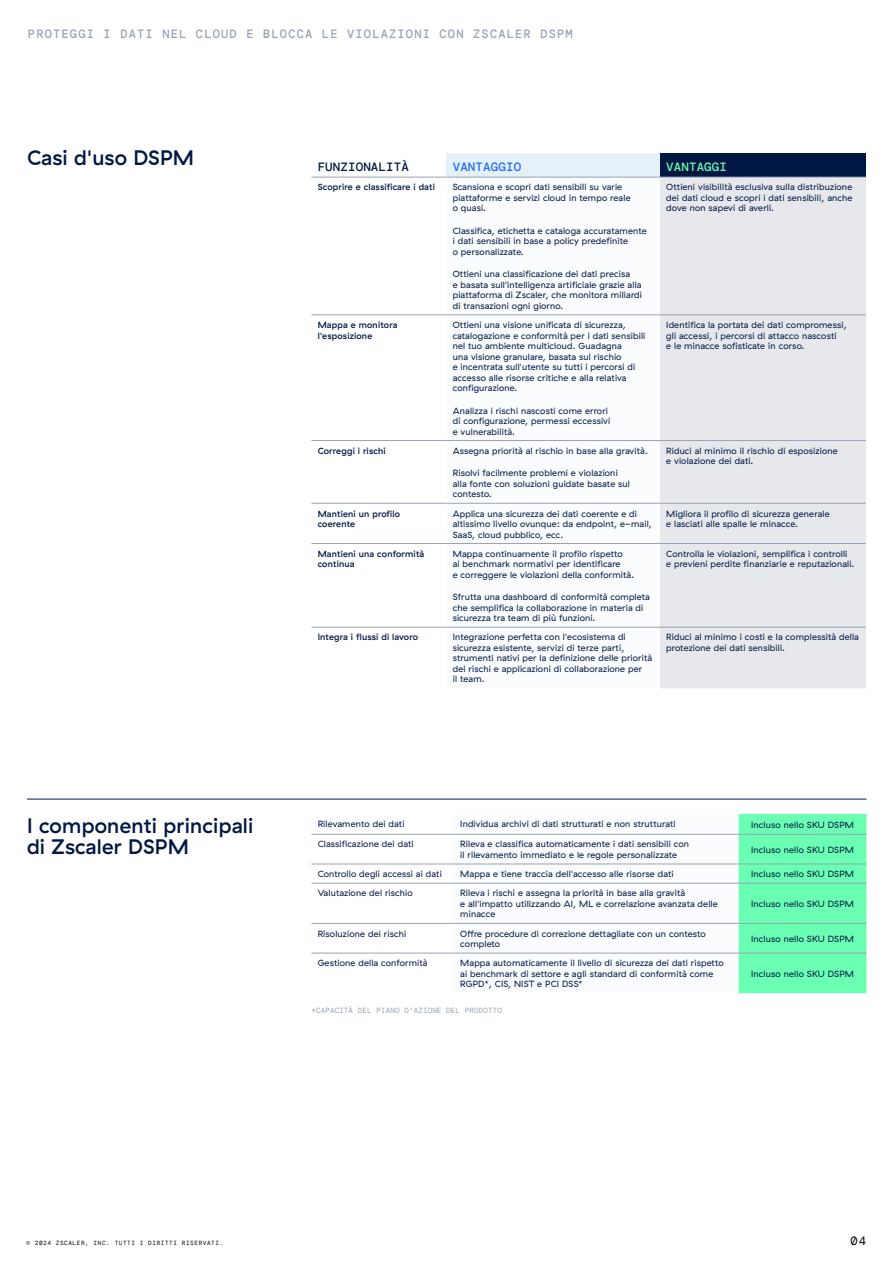
<style>
.page{position:relative;width:893px;height:1263px;background:#fff}
.page>*{position:absolute;margin:0;border:0;box-sizing:border-box;transform-origin:0 0}
.t1{font:500 21px/21px "GT Haptik ZS";letter-spacing:.01em;color:#001744}
.t2{font:500 12px "DM Mono";letter-spacing:.1em;color:#99a2b4}
.t3{font:500 12px "DM Mono";letter-spacing:.01em;color:#001744;scale:1.04 1}
.t4{font:500 12px "DM Mono";letter-spacing:.01em;color:#256cf7;scale:1.04 1}
.t5{font:500 12px "DM Mono";letter-spacing:.01em;color:#6bffb3;scale:1.04 1}
.t6{font:12px "DM Mono";color:#000}
.t7{font:9px/10.5px "GT Haptik ZS";letter-spacing:.02em;color:#001744}
.t8{font:500 9px/10.5px "GT Haptik ZS";letter-spacing:.02em;color:#001744}
.t9{font:7.5px "DM Mono";letter-spacing:.02em;color:#99a2b4}
.t10{font:6px "DM Mono";letter-spacing:.1em;color:#000}
</style>
<div class="page">
<div style="left:446px;top:153px;width:214px;height:24px;background:#e5f1fa"></div>
<div style="left:660px;top:153px;width:206px;height:24px;background:#001744"></div>
<svg style="left:446px;top:314px;width:214px;height:313px"></svg>
<div style="left:660px;top:178px;width:206px;height:510px;background:#e6e8ec"></div>
<hr style="left:660px;top:177px;width:206px;height:1px;background:#99a2b4">
<hr style="left:311px;top:177px;width:135px;height:1px;background:#99a2b4">
<hr style="left:446px;top:177px;width:214px;height:1px;background:#99a2b4">
<hr style="left:311px;top:315px;width:135px;height:1px;background:#99a2b4">
<hr style="left:446px;top:315px;width:214px;height:1px;background:#99a2b4">
<hr style="left:660px;top:315px;width:206px;height:1px;background:#99a2b4">
<hr style="left:311px;top:440px;width:135px;height:1px;background:#99a2b4">
<hr style="left:446px;top:440px;width:214px;height:1px;background:#99a2b4">
<hr style="left:660px;top:440px;width:206px;height:1px;background:#99a2b4">
<hr style="left:311px;top:503px;width:135px;height:1px;background:#99a2b4">
<hr style="left:446px;top:503px;width:214px;height:1px;background:#99a2b4">
<hr style="left:660px;top:503px;width:206px;height:1px;background:#99a2b4">
<hr style="left:311px;top:543px;width:135px;height:1px;background:#99a2b4">
<hr style="left:446px;top:543px;width:214px;height:1px;background:#99a2b4">
<hr style="left:660px;top:543px;width:206px;height:1px;background:#99a2b4">
<hr style="left:311px;top:627px;width:135px;height:1px;background:#99a2b4">
<hr style="left:446px;top:627px;width:214px;height:1px;background:#99a2b4">
<hr style="left:660px;top:627px;width:206px;height:1px;background:#99a2b4">
<svg style="left:454px;top:814px;width:285px;height:179px"></svg>
<div style="left:739px;top:814px;width:127px;height:179px;background:#6bffb3"></div>
<hr style="left:311px;top:834px;width:143px;height:1px;background:#99a2b4">
<hr style="left:454px;top:834px;width:285px;height:1px;background:#99a2b4">
<hr style="left:739px;top:834px;width:127px;height:1px;background:#99a2b4">
<hr style="left:311px;top:864px;width:143px;height:1px;background:#99a2b4">
<hr style="left:454px;top:864px;width:285px;height:1px;background:#99a2b4">
<hr style="left:739px;top:864px;width:127px;height:1px;background:#99a2b4">
<hr style="left:311px;top:883px;width:143px;height:1px;background:#99a2b4">
<hr style="left:454px;top:883px;width:285px;height:1px;background:#99a2b4">
<hr style="left:739px;top:883px;width:127px;height:1px;background:#99a2b4">
<hr style="left:311px;top:923px;width:143px;height:1px;background:#99a2b4">
<hr style="left:454px;top:923px;width:285px;height:1px;background:#99a2b4">
<hr style="left:739px;top:923px;width:127px;height:1px;background:#99a2b4">
<hr style="left:311px;top:953px;width:143px;height:1px;background:#99a2b4">
<hr style="left:454px;top:953px;width:285px;height:1px;background:#99a2b4">
<hr style="left:739px;top:953px;width:127px;height:1px;background:#99a2b4">
<hr style="left:27px;top:799px;width:839px;height:1px;background:#001744">
<h2 class="t2" style="left:28px;top:26px;width:546px">PROTEGGI I DATI NEL CLOUD E BLOCCA LE VIOLAZIONI CON ZSCALER DSPM</h2>
<h1 class="t1" style="left:27px;top:147px;width:169px">Casi d'uso DSPM</h1>
<h2 class="t3" style="left:318px;top:159px;width:89px">FUNZIONALITÀ</h2>
<h2 class="t4" style="left:453px;top:159px;width:67px">VANTAGGIO</h2>
<h2 class="t5" style="left:666px;top:159px;width:60px">VANTAGGI</h2>
<p class="t8" style="left:318px;top:182px;width:119px">Scoprire e classificare i dati</p>
<p class="t7" style="left:453px;top:182px;width:179px">Scansiona e scopri dati sensibili su varie piattaforme e servizi cloud in tempo reale o quasi.</p>
<p class="t7" style="left:453px;top:226px;width:195px">Classifica, etichetta e cataloga accuratamente i dati sensibili in base a policy predefinite<br>o personalizzate.</p>
<p class="t7" style="left:453px;top:269px;width:191px">Ottieni una classificazione dei dati precisa<br>e basata sull'intelligenza artificiale grazie alla piattaforma di Zscaler, che monitora miliardi di transazioni ogni giorno.</p>
<p class="t7" style="left:666px;top:182px;width:188px;text-align:justify">Ottieni visibilità esclusiva sulla distribuzione dei dati cloud e scopri i dati sensibili, anche dove non sapevi di averli.</p>
<p class="t8" style="left:318px;top:320px;width:81px">Mappa e monitora l'esposizione</p>
<p class="t7" style="left:453px;top:320px;width:194px">Ottieni una visione unificata di sicurezza, catalogazione e conformità per i dati sensibili nel tuo ambiente multicloud. Guadagna<br>una visione granulare, basata sul rischio<br>e incentrata sull'utente su tutti i percorsi di accesso alle risorse critiche e alla relativa configurazione.</p>
<p class="t7" style="left:453px;top:405px;width:159px">Analizza i rischi nascosti come errori di configurazione, permessi eccessivi e vulnerabilità.</p>
<p class="t8" style="left:318px;top:445px;width:70px">Correggi i rischi</p>
<p class="t7" style="left:453px;top:445px;width:197px">Assegna priorità al rischio in base alla gravità.</p>
<p class="t7" style="left:453px;top:468px;width:179px">Risolvi facilmente problemi e violazioni alla fonte con soluzioni guidate basate sul contesto.</p>
<p class="t7" style="left:666px;top:320px;width:182px">Identifica la portata dei dati compromessi, gli accessi, i percorsi di attacco nascosti<br>e le minacce sofisticate in corso.</p>
<p class="t7" style="left:666px;top:445px;width:173px">Riduci al minimo il rischio di esposizione e violazione dei dati.</p>
<p class="t8" style="left:318px;top:508px;width:84px">Mantieni un profilo coerente</p>
<p class="t7" style="left:453px;top:508px;width:201px">Applica una sicurezza dei dati coerente e di altissimo livello ovunque: da endpoint, e-mail,<br>SaaS, cloud pubblico, ecc.</p>
<p class="t7" style="left:666px;top:508px;width:165px">Migliora il profilo di sicurezza generale e lasciati alle spalle le minacce.</p>
<p class="t8" style="left:318px;top:548px;width:108px">Mantieni una conformità continua</p>
<p class="t7" style="left:453px;top:548px;width:183px">Mappa continuamente il profilo rispetto<br>ai benchmark normativi per identificare<br>e correggere le violazioni della conformità.</p>
<p class="t7" style="left:453px;top:592px;width:199px">Sfrutta una dashboard di conformità completa che semplifica la collaborazione in materia di sicurezza tra team di più funzioni.</p>
<p class="t7" style="left:666px;top:548px;width:190px">Controlla le violazioni, semplifica i controlli e previeni perdite finanziarie e reputazionali.</p>
<p class="t8" style="left:318px;top:632px;width:102px">Integra i flussi di lavoro</p>
<p class="t7" style="left:453px;top:632px;width:201px">Integrazione perfetta con l'ecosistema di sicurezza esistente, servizi di terze parti, strumenti nativi per la definizione delle priorità dei rischi e applicazioni di collaborazione per<br>il team.</p>
<p class="t7" style="left:666px;top:632px;width:194px">Riduci al minimo i costi e la complessità della protezione dei dati sensibili.</p>
<h1 class="t1" style="left:27px;top:815px;width:228px">I componenti principali di Zscaler DSPM</h1>
<p class="t7" style="left:318px;top:819px;width:88px">Rilevamento dei dati</p>
<p class="t7" style="left:460px;top:819px;width:217px">Individua archivi di dati strutturati e non strutturati</p>
<p class="t7" style="left:751px;top:819px;width:104px">Incluso nello SKU DSPM</p>
<p class="t7" style="left:318px;top:839px;width:97px">Classificazione dei dati</p>
<p class="t7" style="left:460px;top:839px;width:230px">Rileva e classifica automaticamente i dati sensibili con il rilevamento immediato e le regole personalizzate</p>
<p class="t7" style="left:751px;top:844px;width:104px">Incluso nello SKU DSPM</p>
<p class="t7" style="left:318px;top:869px;width:126px">Controllo degli accessi ai dati</p>
<p class="t7" style="left:460px;top:869px;width:215px">Mappa e tiene traccia dell'accesso alle risorse dati</p>
<p class="t7" style="left:751px;top:869px;width:104px">Incluso nello SKU DSPM</p>
<p class="t7" style="left:318px;top:888px;width:97px">Valutazione del rischio</p>
<p class="t7" style="left:460px;top:888px;width:259px">Rileva i rischi e assegna la priorità in base alla gravità<br>e all'impatto utilizzando AI, ML e correlazione avanzata delle minacce</p>
<p class="t7" style="left:751px;top:898px;width:104px">Incluso nello SKU DSPM</p>
<p class="t7" style="left:318px;top:928px;width:90px">Risoluzione dei rischi</p>
<p class="t7" style="left:460px;top:928px;width:247px">Offre procedure di correzione dettagliate con un contesto completo</p>
<p class="t7" style="left:751px;top:933px;width:104px">Incluso nello SKU DSPM</p>
<p class="t7" style="left:318px;top:958px;width:111px">Gestione della conformità</p>
<p class="t7" style="left:460px;top:958px;width:265px">Mappa automaticamente il livello di sicurezza dei dati rispetto ai benchmark di settore e agli standard di conformità come<br>RGPD*, CIS, NIST e PCI DSS*</p>
<p class="t7" style="left:751px;top:968px;width:104px">Incluso nello SKU DSPM</p>
<p class="t9" style="left:311px;top:1005px;width:192px">*CAPACITÀ DEL PIANO D'AZIONE DEL PRODOTTO</p>
<p class="t10" style="left:26px;top:1239px;width:198px">© 2024 ZSCALER, INC. TUTTI I DIRITTI RISERVATI.</p>
<h2 class="t6" style="left:850px;top:1233px;width:17px">04</h2>
</div>
